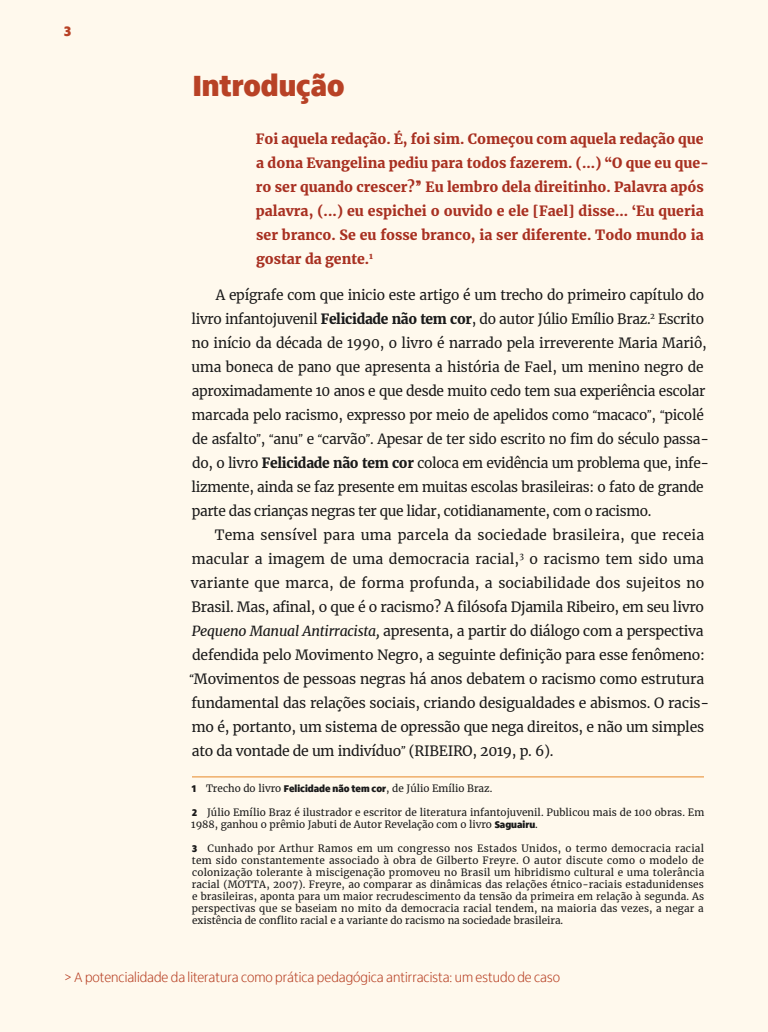
<style>
.page{position:relative;width:768px;height:1032px;background:#fff9ed}
.page>*{position:absolute;margin:0;border:0;box-sizing:border-box;transform-origin:0 0}
.t1{font:900 30px "Itau Display";color:#b84226}
.t2{font:14px/24px "Merriweather";letter-spacing:-.015em;color:#1a1a1a}
.t3{font:900 14px/24px "Merriweather";color:#a83021}
.t4{font:300 14px "Itau Display";color:#b84226}
.t5{font:900 14px "Itau Display";color:#b84226}
.t6{font:10px/12px "Merriweather";color:#1a1a1a}
.s1{font-weight:900}
.s2{font-family:"Faustina"}
.s3{font-style:italic}
.s4{font-family:"Itau Display";font-weight:900}
</style>
<div class="page">
<hr style="left:192px;top:776px;width:512px;height:1px;background:#e78927">
<p class="t5" style="left:64px;top:23px;width:8px">3</p>
<h1 class="t1" style="left:193px;top:68px;width:153px">Introdução</h1>
<p class="t3" style="left:256px;top:126px;width:455px">Foi aquela redação. É, foi sim. Começou com aquela redação que a dona Evangelina pediu para todos fazerem. (...) “O que eu que&shy;ro ser quando crescer?” Eu lembro dela direitinho. Palavra após palavra, (...) eu espichei o ouvido e ele [Fael] disse... ‘Eu queria ser branco. Se eu fosse branco, ia ser diferente. Todo mundo ia gostar da gente.<sup>1</sup></p>
<p class="t2" style="left:192px;top:283px;width:519px;text-indent:24px">A epígrafe com que inicio este artigo é um trecho do primeiro capítulo do livro infantojuvenil <span class="s1">Felicidade não tem cor</span>, do autor Júlio Emílio Braz.<sup>2</sup> Escrito no início da década de 1990, o livro é narrado pela irreverente Maria Mariô, uma boneca de pano que apresenta a história de Fael, um menino negro de aproximadamente 10 anos e que desde muito cedo tem sua experiência escolar marcada pelo racismo, expresso por meio de apelidos como <span class="s2">“</span>macaco<span class="s2">”</span>, <span class="s2">“</span>picolé de asfalto<span class="s2">”</span>, <span class="s2">“</span>anu<span class="s2">”</span> e <span class="s2">“</span>carvão<span class="s2">”</span>. Apesar de ter sido escrito no fim do século passa&shy;do, o livro <span class="s1">Felicidade não tem cor</span> coloca em evidência um problema que, infe&shy;lizmente, ainda se faz presente em muitas escolas brasileiras: o fato de grande parte das crianças negras ter que lidar, cotidianamente, com o racismo.</p>
<p class="t2" style="left:190px;top:523px;width:521px;text-indent:25px">Tema sensível para uma parcela da sociedade brasileira, que receia macular a imagem de uma democracia racial,<sup>3</sup> o racismo tem sido uma variante que marca, de forma profunda, a sociabilidade dos sujeitos no Brasil. Mas, afinal, o que é o racismo? A filósofa Djamila Ribeiro, em seu livro <span class="s3">Pequeno Manual Antirracista,</span> apresenta, a partir do diálogo com a perspectiva defendida pelo Movimento Negro, a seguinte definição para esse fenômeno: <span class="s2">“</span>Movimentos de pessoas negras há anos debatem o racismo como estrutura fundamental das relações sociais, criando desigualdades e abismos. O racis&shy;mo é, portanto, um sistema de opressão que nega direitos, e não um simples ato da vontade de um indivíduo<span class="s2">”</span> (RIBEIRO, 2019, p. 6).</p>
<p class="t6" style="left:192px;top:782px;width:302px"><span class="s4">1</span> Trecho do livro <span class="s4">Felicidade não tem cor</span>, de Júlio Emílio Braz.</p>
<p class="t6" style="left:191px;top:806px;width:515px"><span class="s4">2</span> Júlio Emílio Braz é ilustrador e escritor de literatura infantojuvenil. Publicou mais de 100 obras. Em<br>1988, ganhou o prêmio Jabuti de Autor Revelação com o livro <span class="s4">Saguairu</span>.</p>
<p class="t6" style="left:192px;top:842px;width:514px;text-align:justify"><span class="s4">3</span> Cunhado por Arthur Ramos em um congresso nos Estados Unidos, o termo democracia racial tem sido constantemente associado à obra de Gilberto Freyre. O autor discute como o modelo de colonização tolerante à miscigenação promoveu no Brasil um hibridismo cultural e uma tolerância racial (MOTTA, 2007). Freyre, ao comparar as dinâmicas das relações étnico-raciais estadunidenses e brasileiras, aponta para um maior recrudescimento da tensão da primeira em relação à segunda. As perspectivas que se baseiam no mito da democracia racial tendem, na maioria das vezes, a negar a existência de conflito racial e a variante do racismo na sociedade brasileira.</p>
<p class="t4" style="left:64px;top:970px;width:498px">&gt; A potencialidade da literatura como prática pedagógica antirracista: um estudo de caso</p>
<p class="t4" style="left:74px;top:971px;width:570px">O quilombismo na literatura fricana e afro-brasileira: uma perspectiva identitária na educação escolar</p>
</div>
